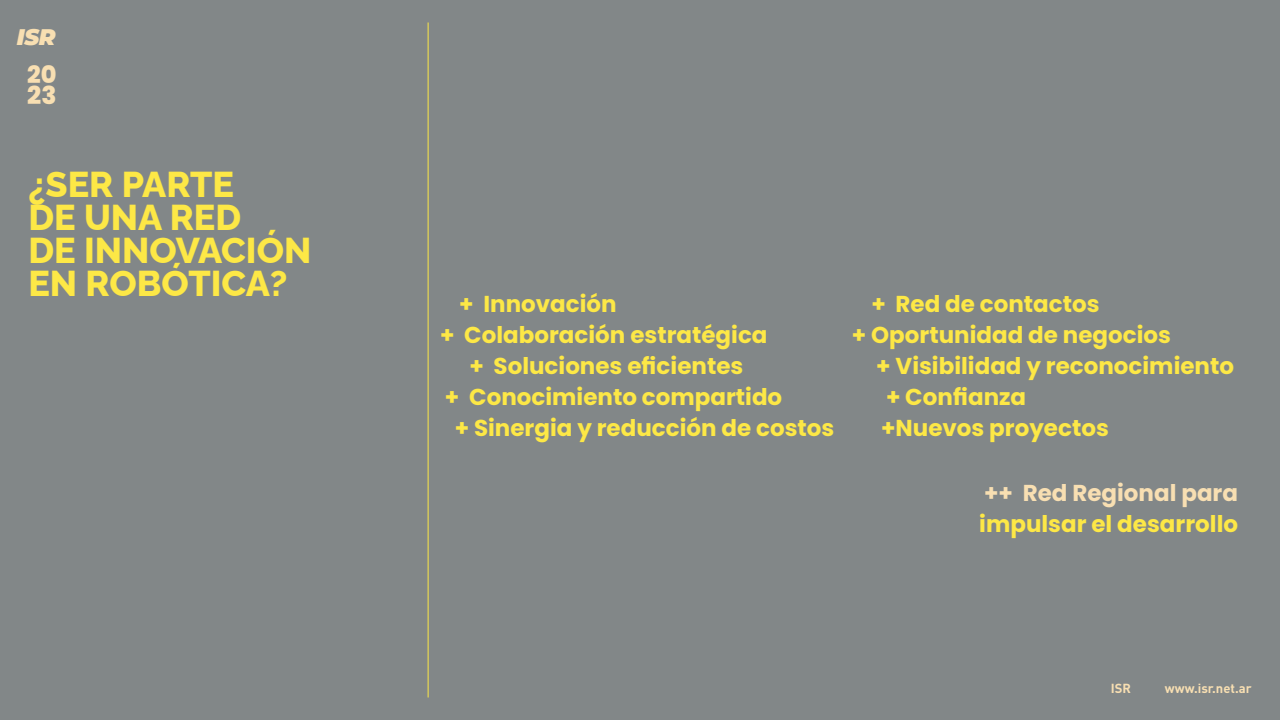
<style>
.page{position:relative;width:1280px;height:720px;background:#828788}
.page>*{position:absolute;margin:0;border:0;box-sizing:border-box;transform-origin:0 0}
.t1{font:800 36px/33px "Raleway";color:#fde846}
.t2{font:800 24.8px "Poppins";color:#f8dfb2}
.t3{font:800 24px "Poppins";color:#f8dfb2}
.t4{font:700 23px "Poppins";color:#fde846}
.t5{font:700 23px "Poppins";color:#f8dfb2}
.t6{font:italic 900 22.6px "Montserrat";color:#f8dfb2}
.t7{font:700 13px "DIN";color:#f8dfb2}
</style>
<div class="page">
<hr style="left:428px;top:22px;width:1px;height:676px;background:#fde846">
<p class="t6" style="left:17px;top:22px;width:40px">ISR</p>
<p class="t3" style="left:27px;top:61px;width:31px">20</p>
<p class="t2" style="left:27px;top:81px;width:31px">23</p>
<h1 class="t1" style="left:28px;top:164px;width:285px">¿SER PARTE<br>DE UNA RED<br>DE INNOVACIÓN<br>EN ROBÓTICA?</h1>
<p class="t4" style="left:459px;top:291px;width:159px">+ Innovación</p>
<p class="t4" style="left:440px;top:322px;width:329px">+ Colaboración estratégica</p>
<p class="t4" style="left:469px;top:353px;width:275px">+ Soluciones eficientes</p>
<p class="t4" style="left:445px;top:384px;width:339px">+ Conocimiento compartido</p>
<p class="t4" style="left:455px;top:415px;width:381px">+ Sinergia y reducción de costos</p>
<p class="t4" style="left:871px;top:291px;width:230px">+ Red de contactos</p>
<p class="t4" style="left:852px;top:322px;width:321px">+ Oportunidad de negocios</p>
<p class="t4" style="left:876px;top:353px;width:359px">+ Visibilidad y reconocimiento</p>
<p class="t4" style="left:886px;top:384px;width:142px">+ Confianza</p>
<p class="t4" style="left:881px;top:415px;width:229px">+Nuevos proyectos</p>
<p class="t5" style="left:984px;top:480px;width:255px">++ Red Regional para</p>
<p class="t4" style="left:979px;top:511px;width:260px">impulsar el desarrollo</p>
<p class="t7" style="left:1111px;top:680px;width:22px">ISR</p>
<p class="t7" style="left:1165px;top:680px;width:88px">www.isr.net.ar</p>
</div>
